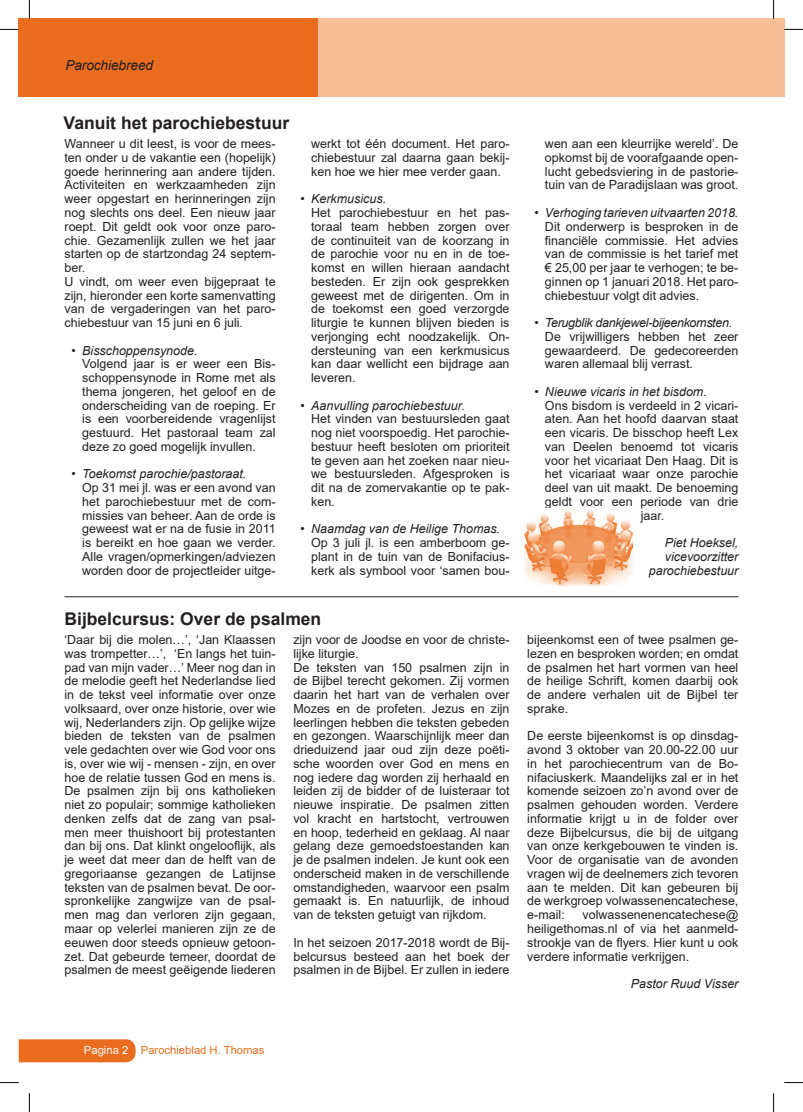
<style>
.page{position:relative;width:803px;height:1112px;background:#fff}
.page>*{position:absolute;margin:0;border:0;box-sizing:border-box;transform-origin:0 0}
.t1{font:700 17.5px "Arial";color:#231f20}
.t2{font:italic 13.75px "Arial";letter-spacing:-.01em;color:#231f20}
.t3{font:12.5px/13.8px "Arial";color:#231f20;text-align:justify}
.t4{font:italic 12.5px/13.8px "Arial";color:#231f20;text-align:right}
.t5{font:italic 12.5px "Arial";letter-spacing:-.025em;color:#231f20}
.t6{font:11.25px "Arial";color:#ea6d1f}
.s1{color:#fff}
</style>
<div class="page">
<div style="left:313px;top:19px;width:471px;height:78px;background:#f7bf96"></div>
<div style="left:19px;top:19px;width:299px;height:78px;background:#ea6d1f"></div>
<div style="left:19px;top:1039px;width:117px;height:23px;background:#ea6d1f"></div>
<img style="left:525px;top:510px;width:108px;height:76px">
<hr style="left:65px;top:596px;width:673px;height:1px;background:#231f20">
<svg style="left:0;top:29px;width:19px;height:1px"></svg>
<svg style="left:784px;top:29px;width:19px;height:1px"></svg>
<svg style="left:0;top:1082px;width:19px;height:1px"></svg>
<svg style="left:784px;top:1082px;width:19px;height:1px"></svg>
<svg style="left:29px;top:0;width:1px;height:19px"></svg>
<svg style="left:29px;top:1093px;width:1px;height:18px"></svg>
<svg style="left:773px;top:0;width:1px;height:19px"></svg>
<svg style="left:773px;top:1093px;width:1px;height:18px"></svg>
<p class="t2" style="left:65px;top:56px;width:89px">Parochiebreed</p>
<h1 class="t1" style="left:64px;top:111px;width:227px">Vanuit het parochiebestuur</h1>
<p class="t3" style="left:65px;top:137px;width:213px;text-align:left">Wanneer u dit leest, is voor de mees&shy;ten onder u de vakantie een (hopelijk) goede herinnering aan andere tijden.<br>Activiteiten en werkzaamheden zijn weer opgestart en herinneringen zijn nog slechts ons deel. Een nieuw jaar roept. Dit geldt ook voor onze paro&shy;chie. Gezamenlijk zullen we het jaar starten op de startzondag 24 septem&shy;ber.<br>U vindt, om weer even bijgepraat te zijn, hieronder een korte samenvatting van de vergaderingen van het paro&shy;chiebestuur van 15 juni en 6 juli.</p>
<p class="t4" style="left:72px;top:343px;width:127px">• Bisschoppensynode.</p>
<p class="t3" style="left:82px;top:357px;width:195px">Volgend jaar is er weer een Bis&shy;schoppensynode in Rome met als thema jongeren, het geloof en de onderscheiding van de roeping. Er is een voorbereidende vragenlijst gestuurd. Het pastoraal team zal deze zo goed mogelijk invullen.</p>
<p class="t4" style="left:72px;top:467px;width:176px">• Toekomst parochie/pastoraat.</p>
<p class="t3" style="left:82px;top:480px;width:195px">Op 31 mei jl. was er een avond van het parochiebestuur met de com&shy;missies van beheer. Aan de orde is geweest wat er na de fusie in 2011 is bereikt en hoe gaan we verder.<br>Alle vragen/opmerkingen/adviezen worden door de projectleider uitge-</p>
<p class="t3" style="left:311px;top:137px;width:200px">werkt tot één document. Het paro&shy;chiebestuur zal daarna gaan bekij&shy;ken hoe we hier mee verder gaan.</p>
<p class="t4" style="left:300px;top:192px;width:87px">• Kerkmusicus.</p>
<p class="t3" style="left:311px;top:205px;width:200px">Het parochiebestuur en het pas&shy;toraal team hebben zorgen over de continuiteit van de koorzang in de parochie voor nu en in de toe&shy;komst en willen hieraan aandacht besteden. Er zijn ook gesprekken geweest met de dirigenten. Om in de toekomst een goed verzorgde liturgie te kunnen blijven bieden is verjonging echt noodzakelijk. On&shy;dersteuning van een kerkmusicus kan daar wellicht een bijdrage aan leveren.</p>
<p class="t4" style="left:300px;top:398px;width:166px">• Aanvulling parochiebestuur.</p>
<p class="t3" style="left:311px;top:412px;width:200px">Het vinden van bestuursleden gaat nog niet voorspoedig. Het parochie&shy;bestuur heeft besloten om prioriteit te geven aan het zoeken naar nieu&shy;we bestuursleden. Afgesproken is dit na de zomervakantie op te pak&shy;ken.</p>
<p class="t4" style="left:300px;top:522px;width:201px">• Naamdag van de Heilige Thomas.</p>
<p class="t3" style="left:311px;top:535px;width:200px">Op 3 juli jl. is een amberboom ge&shy;plant in de tuin van de Bonifacius&shy;kerk als symbool voor ‘samen bou-</p>
<h1 class="t1" style="left:65px;top:606px;width:258px">Bijbelcursus: Over de psalmen</h1>
<p class="t3" style="left:65px;top:632px;width:213px">‘Daar bij die molen…’, ‘Jan Klaassen was trompetter…’, ‘En langs het tuin&shy;pad van mijn vader…’ Meer nog dan in de melodie geeft het Nederlandse lied in de tekst veel informatie over onze volksaard, over onze historie, over wie wij, Nederlanders zijn. Op gelijke wijze bieden de teksten van de psalmen vele gedachten over wie God voor ons is, over wie wij - mensen - zijn, en over hoe de relatie tussen God en mens is.<br>De psalmen zijn bij ons katholieken niet zo populair; sommige katholieken denken zelfs dat de zang van psal&shy;men meer thuishoort bij protestanten dan bij ons. Dat klinkt ongelooflijk, als je weet dat meer dan de helft van de gregoriaanse gezangen de Latijnse teksten van de psalmen bevat. De oor&shy;spronkelijke zangwijze van de psal&shy;men mag dan verloren zijn gegaan, maar op velerlei manieren zijn ze de eeuwen door steeds opnieuw getoon&shy;zet. Dat gebeurde temeer, doordat de psalmen de meest geëigende liederen</p>
<p class="t3" style="left:293px;top:632px;width:218px;text-align:left">zijn voor de Joodse en voor de christe&shy;lijke liturgie.<br>De teksten van 150 psalmen zijn in de Bijbel terecht gekomen. Zij vormen daarin het hart van de verhalen over Mozes en de profeten. Jezus en zijn leerlingen hebben die teksten gebeden en gezongen. Waarschijnlijk meer dan drieduizend jaar oud zijn deze poëti&shy;sche woorden over God en mens en nog iedere dag worden zij herhaald en leiden zij de bidder of de luisteraar tot nieuwe inspiratie. De psalmen zitten vol kracht en hartstocht, vertrouwen en hoop, tederheid en geklaag. Al naar gelang deze gemoedstoestanden kan je de psalmen indelen. Je kunt ook een onderscheid maken in de verschillende omstandigheden, waarvoor een psalm gemaakt is. En natuurlijk, de inhoud van de teksten getuigt van rijkdom.</p>
<p class="t3" style="left:293px;top:935px;width:218px">In het seizoen 2017-2018 wordt de Bij&shy;belcursus besteed aan het boek der psalmen in de Bijbel. Er zullen in iedere</p>
<p class="t3" style="left:545px;top:137px;width:195px">wen aan een kleurrijke wereld’. De opkomst bij de voorafgaande open&shy;lucht gebedsviering in de pastorie&shy;tuin van de Paradijslaan was groot.</p>
<p class="t4" style="left:534px;top:206px;width:206px">• Verhoging tarieven uitvaarten 2018.</p>
<p class="t3" style="left:545px;top:219px;width:195px">Dit onderwerp is besproken in de financiële commissie. Het advies van de commissie is het tarief met € 25,00 per jaar te verhogen; te be&shy;ginnen op 1 januari 2018. Het paro&shy;chiebestuur volgt dit advies.</p>
<p class="t5" style="left:534px;top:314px;width:199px">• Terugblik dankjewel-bijeenkomsten.</p>
<p class="t3" style="left:545px;top:329px;width:195px">De vrijwilligers hebben het zeer gewaardeerd. De gedecoreerden waren allemaal blij verrast.</p>
<p class="t4" style="left:534px;top:384px;width:174px">• Nieuwe vicaris in het bisdom.</p>
<p class="t3" style="left:545px;top:398px;width:195px">Ons bisdom is verdeeld in 2 vicari-</p>
<p class="t3" style="left:545px;top:412px;width:195px">aten. Aan het hoofd daarvan staat</p>
<p class="t3" style="left:545px;top:425px;width:195px">een vicaris. De bisschop heeft Lex</p>
<p class="t3" style="left:545px;top:439px;width:195px">van Deelen benoemd tot vicaris</p>
<p class="t3" style="left:545px;top:453px;width:195px">voor het vicariaat Den Haag. Dit is</p>
<p class="t3" style="left:545px;top:467px;width:195px">het vicariaat waar onze parochie</p>
<p class="t3" style="left:545px;top:480px;width:195px">deel van uit maakt. De benoeming</p>
<p class="t3" style="left:545px;top:494px;width:195px">geldt voor een periode van drie</p>
<p class="t3" style="left:641px;top:508px;width:25px">jaar.</p>
<p class="t4" style="left:649px;top:536px;width:91px">Piet Hoeksel, vicevoorzitter parochiebestuur</p>
<p class="t3" style="left:527px;top:632px;width:213px">bijeenkomst een of twee psalmen ge&shy;lezen en besproken worden; en omdat de psalmen het hart vormen van heel de heilige Schrift, komen daarbij ook de andere verhalen uit de Bijbel ter sprake.</p>
<p class="t3" style="left:527px;top:728px;width:213px">De eerste bijeenkomst is op dinsdag&shy;avond 3 oktober van 20.00-22.00 uur in het parochiecentrum van de Bo&shy;nifaciuskerk. Maandelijks zal er in het komende seizoen zo’n avond over de psalmen gehouden worden. Verdere informatie krijgt u in de folder over deze Bijbelcursus, die bij de uitgang van onze kerkgebouwen te vinden is.<br>Voor de organisatie van de avonden vragen wij de deelnemers zich tevoren aan te melden. Dit kan gebeuren bij de werkgroep volwassenencatechese, e-mail:</p>
<p class="t3" style="left:527px;top:907px;width:213px;text-indent:55px">volwassenenencatechese@ heiligethomas.nl of via het aanmeld&shy;strookje van de flyers. Hier kunt u ook verdere informatie verkrijgen.</p>
<p class="t4" style="left:631px;top:976px;width:109px">Pastor Ruud Visser</p>
<p class="t6" style="left:84px;top:1042px;width:182px"><span class="s1">Pagina 2</span> Parochieblad H. Thomas</p>
</div>
